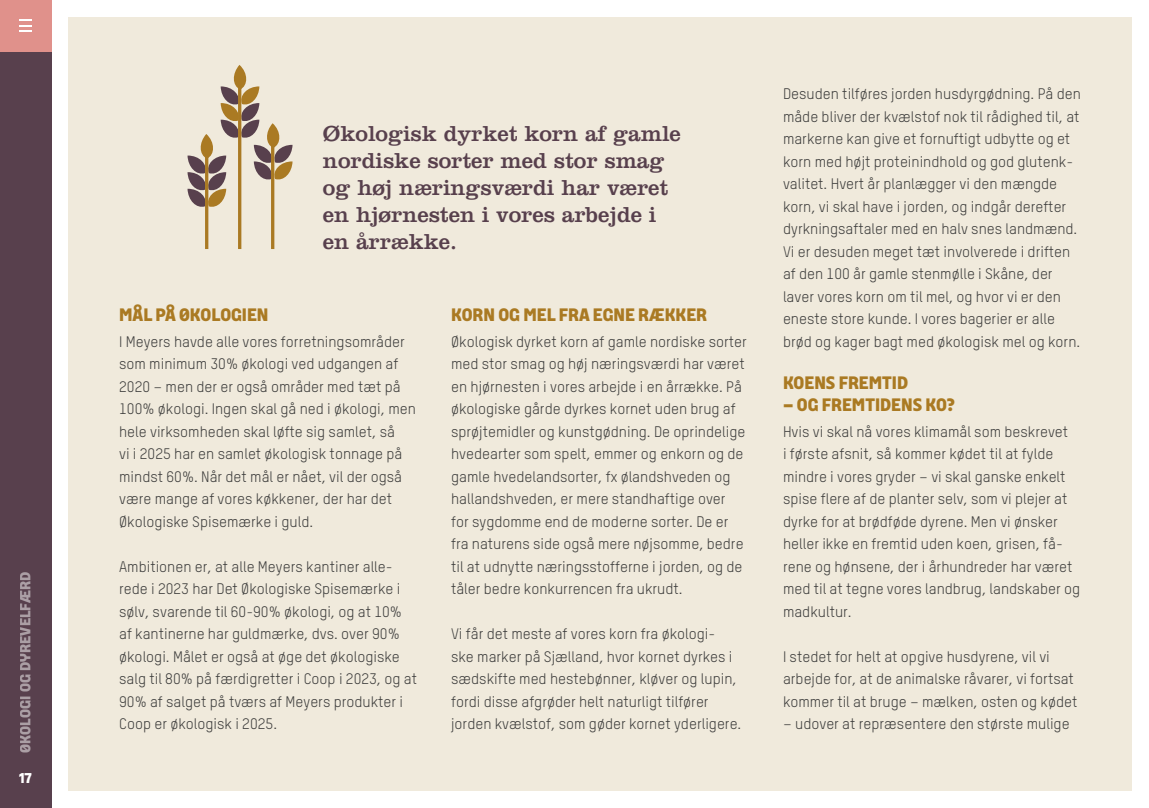
<style>
.page{position:relative;width:1149px;height:808px;background:#fff}
.page>*{position:absolute;margin:0;border:0;box-sizing:border-box;transform-origin:0 0}
.t1{font:22.5px/27px "Clarendon";color:#58404d}
.Brødtekst_-_Overskri{font:700 18px "Meyer Grand";color:#aa7a23}
.Brødtekst_-_ny{font:15px/22.5px "TSTARPRO";color:#3c3c3b}
.t2{font:700 15px "Meyer Grand";letter-spacing:.005em;color:#fff}
.t3{font:700 14.25px "Meyer Grand";color:#fff}
</style>
<div class="page">
<div style="left:68px;top:17px;width:1063px;height:774px;background:#f0eadc"></div>
<div style="left:0;top:51px;width:51px;height:757px;background:#58404d"></div>
<div style="left:0;top:0;width:51px;height:51px;background:#e0918b"></div>
<svg style="left:187px;top:65px;width:105px;height:144px"></svg>
<hr style="left:238px;top:86px;width:3px;height:163px;background:#aa7a23">
<hr style="left:271px;top:144px;width:3px;height:105px;background:#aa7a23">
<hr style="left:205px;top:153px;width:3px;height:96px;background:#aa7a23">
<svg style="left:19px;top:20px;width:13px;height:11px"></svg>
<p class="t2" style="left:15px;top:753px;width:182px;rotate:-90deg">Økologi og dyrevelfærd</p>
<p class="t3" style="left:19px;top:769px;width:14px">17</p>
<p class="t1" style="left:323px;top:120px;width:359px">Økologisk dyrket korn af gamle nordiske sorter med stor smag og høj næringsværdi har været en hjørnesten i vores arbejde i en årrække.</p>
<p class="Brødtekst_-_Overskri" style="left:119px;top:302px;width:151px">MÅL PÅ ØKOLOGIEN</p>
<p class="Brødtekst_-_ny" style="left:119px;top:330px;width:298px">I Meyers havde alle vores forretningsområder som minimum 30% økologi ved udgangen af 2020 – men der er også områder med tæt på 100% økologi. Ingen skal gå ned i økologi, men hele virksomheden skal løfte sig samlet, så<br>vi i 2025 har en samlet økologisk tonnage på mindst 60%. Når det mål er nået, vil der også være mange af vores køkkener, der har det Økologiske Spisemærke i guld.</p>
<p class="Brødtekst_-_ny" style="left:119px;top:555px;width:299px">Ambitionen er, at alle Meyers kantiner alle&shy;rede i 2023 har Det Økologiske Spisemærke i sølv, svarende til 60-90% økologi, og at 10% af kantinerne har guldmærke, dvs. over 90% økologi. Målet er også at øge det økologiske salg til 80% på færdigretter i Coop i 2023, og at 90% af salget på tværs af Meyers produkter i Coop er økologisk i 2025.</p>
<p class="Brødtekst_-_Overskri" style="left:451px;top:302px;width:257px">KORN OG MEL FRA EGNE RÆKKER</p>
<p class="Brødtekst_-_ny" style="left:451px;top:330px;width:297px">Økologisk dyrket korn af gamle nordiske sorter med stor smag og høj næringsværdi har været en hjørnesten i vores arbejde i en årrække. På økologiske gårde dyrkes kornet uden brug af sprøjtemidler og kunstgødning. De oprindelige hvedearter som spelt, emmer og enkorn og de gamle hvedelandsorter, fx ølandshveden og hallandshveden, er mere standhaftige over for sygdomme end de moderne sorter. De er fra naturens side også mere nøjsomme, bedre til at udnytte næringsstofferne i jorden, og de tåler bedre konkurrencen fra ukrudt.</p>
<p class="Brødtekst_-_ny" style="left:451px;top:622px;width:292px">Vi får det meste af vores korn fra økologi&shy;ske marker på Sjælland, hvor kornet dyrkes i sædskifte med hestebønner, kløver og lupin, fordi disse afgrøder helt naturligt tilfører jorden kvælstof, som gøder kornet yderligere.</p>
<p class="Brødtekst_-_ny" style="left:782px;top:82px;width:299px">Desuden tilføres jorden husdyrgødning. På den måde bliver der kvælstof nok til rådighed til, at markerne kan give et fornuftigt udbytte og et korn med højt proteinindhold og god glutenk&shy;valitet. Hvert år planlægger vi den mængde korn, vi skal have i jorden, og indgår derefter dyrkningsaftaler med en halv snes landmænd.<br>Vi er desuden meget tæt involverede i driften af den 100 år gamle stenmølle i Skåne, der laver vores korn om til mel, og hvor vi er den eneste store kunde. I vores bagerier er alle brød og kager bagt med økologisk mel og korn.</p>
<p class="Brødtekst_-_Overskri" style="left:782px;top:370px;width:126px">KOENS FREMTID</p>
<p class="Brødtekst_-_Overskri" style="left:782px;top:392px;width:173px">– OG FREMTIDENS KO?</p>
<p class="Brødtekst_-_ny" style="left:782px;top:420px;width:298px">Hvis vi skal nå vores klimamål som beskrevet<br>i første afsnit, så kommer kødet til at fylde mindre i vores gryder – vi skal ganske enkelt spise flere af de planter selv, som vi plejer at dyrke for at brødføde dyrene. Men vi ønsker heller ikke en fremtid uden koen, grisen, få&shy;rene og hønsene, der i århundreder har været med til at tegne vores landbrug, landskaber og madkultur.</p>
<p class="Brødtekst_-_ny" style="left:782px;top:645px;width:296px">I stedet for helt at opgive husdyrene, vil vi arbejde for, at de animalske råvarer, vi fortsat kommer til at bruge – mælken, osten og kødet</p>
<p class="Brødtekst_-_ny" style="left:782px;top:712px;width:288px">– udover at repræsentere den største mulige</p>
</div>
